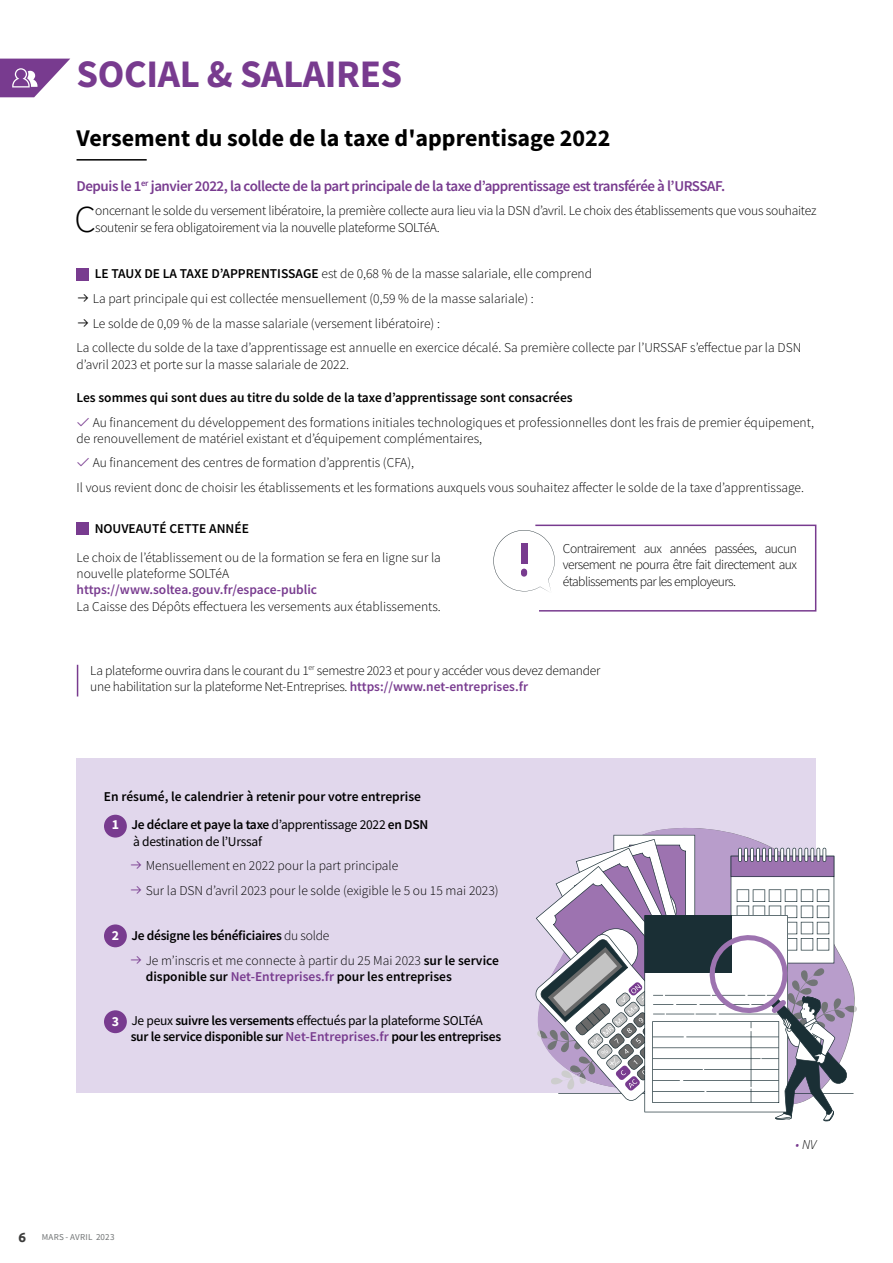
<style>
.page{position:relative;width:893px;height:1263px;background:#fff}
.page>*{position:absolute;margin:0;border:0;box-sizing:border-box;transform-origin:0 0}
.t1{font:700 39px "Source Sans Pro";letter-spacing:-.01em;color:#783b8f}
.t2{font:300 38.1px "Source Sans Pro";color:#000}
.t3{font:700 24px "Source Sans Pro";color:#000}
.t4{font:600 15px "Source Sans Pro";letter-spacing:-.03em;color:#783b8f}
.t5{font:300 13.5px/16.2px "Source Sans Pro";color:#000}
.t6{font:300 13.5px/16.2px "Source Sans Pro";letter-spacing:-.02em;color:#000}
.t7{font:600 13.5px/27.9px "Source Sans Pro";color:#000;text-align:center}
.t8{font:600 13.5px/16.2px "Source Sans Pro";letter-spacing:-.02em;color:#000}
.t9{font:600 13.5px "Source Sans Pro";color:#783b8f}
.t10{font:13.5px "Source Sans Pro";letter-spacing:-.02em;color:#000}
.t11{font:italic 300 13.5px "Source Sans Pro";color:#000}
.t12{font:700 13.5px "Ubuntu";color:#3c3c3b}
.t13{font:9px "Source Sans Pro";letter-spacing:.025em;color:#727576}
.s1{font-weight:600}
.s2{font-weight:600;color:#783b8f}
.s3{font-weight:700;font-size:13.8px;color:#fff}
.s4{font-weight:400}
.s5{color:#783b8f}
</style>
<div class="page">
<div style="left:76px;top:758px;width:740px;height:335px;background:#e1d7ec"></div>
<svg style="left:0;top:59px;width:70px;height:38px"></svg>
<hr style="left:77px;top:159px;width:70px;height:2px;background:#000">
<hr style="left:77px;top:665px;width:1px;height:31px;background:#783b8f">
<div style="left:104px;top:815px;width:23px;height:22px;background:#783b8f;border-radius:50%"></div>
<div style="left:104px;top:924px;width:23px;height:23px;background:#783b8f;border-radius:50%"></div>
<div style="left:104px;top:1010px;width:23px;height:23px;background:#783b8f;border-radius:50%"></div>
<div style="left:77px;top:268px;width:12px;height:12px;background:#783b8f"></div>
<div style="left:77px;top:522px;width:12px;height:13px;background:#783b8f"></div>
<svg style="left:493px;top:524px;width:324px;height:88px"></svg>
<div style="left:521px;top:543px;width:6px;height:21px;background:#783b8f"></div>
<div style="left:521px;top:569px;width:6px;height:8px;background:#783b8f;border-radius:3px"></div>
<svg style="left:613px;top:828px;width:126px;height:7px"></svg>
<svg style="left:536px;top:835px;width:321px;height:286px"></svg>
<h1 class="t1" style="left:77px;top:48px;width:327px">SOCIAL &amp; SALAIRES</h1>
<h3 class="t3" style="left:77px;top:121px;width:536px">Versement du solde de la taxe d'apprentisage 2022</h3>
<p class="t4" style="left:77px;top:176px;width:650px">Depuis le 1<sup>er</sup> janvier 2022, la collecte de la part principale de la taxe d’apprentissage est transférée à l’URSSAF.</p>
<h2 class="t2" style="left:74px;top:195px;width:23px">C</h2>
<p class="t6" style="left:95px;top:203px;width:723px">oncernant le solde du versement libératoire, la première collecte aura lieu via la DSN d’avril. Le choix des établissements que vous souhaitez soutenir se fera obligatoirement via la nouvelle plateforme SOLTéA.</p>
<p class="t5" style="left:95px;top:266px;width:499px"><span class="s1">LE TAUX DE LA TAXE D’APPRENTISSAGE</span> est de 0,68 % de la masse salariale, elle comprend</p>
<p class="t5" style="left:93px;top:290px;width:443px">La part principale qui est collectée mensuellement (0,59 % de la masse salariale) :</p>
<p class="t5" style="left:93px;top:315px;width:349px">Le solde de 0,09 % de la masse salariale (versement libératoire) :</p>
<p class="t5" style="left:77px;top:340px;width:726px">La collecte du solde de la taxe d’apprentissage est annuelle en exercice décalé. Sa première collecte par l’URSSAF s’effectue par la DSN</p>
<p class="t5" style="left:77px;top:356px;width:274px">d’avril 2023 et porte sur la masse salariale de 2022.</p>
<p class="t7" style="left:77px;top:383px;width:498px">Les sommes qui sont dues au titre du solde de la taxe d’apprentissage sont consacrées</p>
<p class="t5" style="left:77px;top:414px;width:739px;text-indent:16px">Au financement du développement des formations initiales technologiques et professionnelles dont les frais de premier équipement, de renouvellement de matériel existant et d’équipement complémentaires,</p>
<p class="t5" style="left:77px;top:451px;width:729px;line-height:24.8px;text-indent:16px">Au financement des centres de formation d’apprentis (CFA),<br>Il vous revient donc de choisir les établissements et les formations auxquels vous souhaitez affecter le solde de la taxe d’apprentissage.</p>
<p class="t7" style="left:95px;top:514px;width:156px">NOUVEAUTÉ CETTE ANNÉE</p>
<p class="t5" style="left:77px;top:549px;width:366px">Le choix de l’établissement ou de la formation se fera en ligne sur la nouvelle plateforme SOLTéA</p>
<p class="t9" style="left:77px;top:581px;width:242px">https://www.soltea.gouv.fr/espace-public</p>
<p class="t5" style="left:77px;top:598px;width:366px">La Caisse des Dépôts effectuera les versements aux établissements.</p>
<p class="t5" style="left:563px;top:541px;width:235px;text-align:justify">Contrairement aux années passées, aucun versement ne pourra être fait directement aux établissements par les employeurs.</p>
<p class="t6" style="left:90px;top:662px;width:511px">La plateforme ouvrira dans le courant du 1<sup>er</sup> semestre 2023 et pour y accéder vous devez demander une habilitation sur la plateforme Net-Entreprises. <span class="s2">https://www.net-entreprises.fr</span></p>
<p class="t7" style="left:104px;top:783px;width:326px">En résumé, le calendrier à retenir pour votre entreprise<br><span class="s3">1</span> Je déclare et paye la taxe <span class="s4">d’apprentissage 2022</span> en DSN</p>
<p class="t10" style="left:133px;top:832px;width:130px">à destination de l’Urssaf</p>
<p class="t5" style="left:146px;top:853px;width:354px;line-height:24.8px">Mensuellement en 2022 pour la part principale<br>Sur la DSN d’avril 2023 pour le solde (exigible le 5 ou 15 mai 2023)</p>
<p class="t5" style="left:146px;top:923px;width:355px;line-height:24.8px;text-indent:-34px"><span class="s3">2</span> <span class="s1">Je désigne les bénéficiaires</span> du solde<br>Je m’inscris et me connecte à partir du 25 Mai 2023 <span class="s1">sur le service</span></p>
<p class="t7" style="left:146px;top:962px;width:308px">disponible sur <span class="s5">Net-Entreprises.fr</span> pour les entreprises</p>
<p class="t8" style="left:131px;top:1012px;width:372px;text-indent:-19px"><span class="s3">3</span> <span class="s4">Je peux</span> suivre les versements <span class="s4">effectués par la plateforme SOLTéA </span>sur le service disponible sur <span class="s5">Net-Entreprises.fr</span> pour les entreprises</p>
<p class="t12" style="left:19px;top:1229px;width:9px">6</p>
<p class="t13" style="left:42px;top:1231px;width:74px">MARS - AVRIL 2023</p>
<p class="t11" style="left:796px;top:1136px;width:22px"><span class="s5">•</span>NV</p>
</div>
